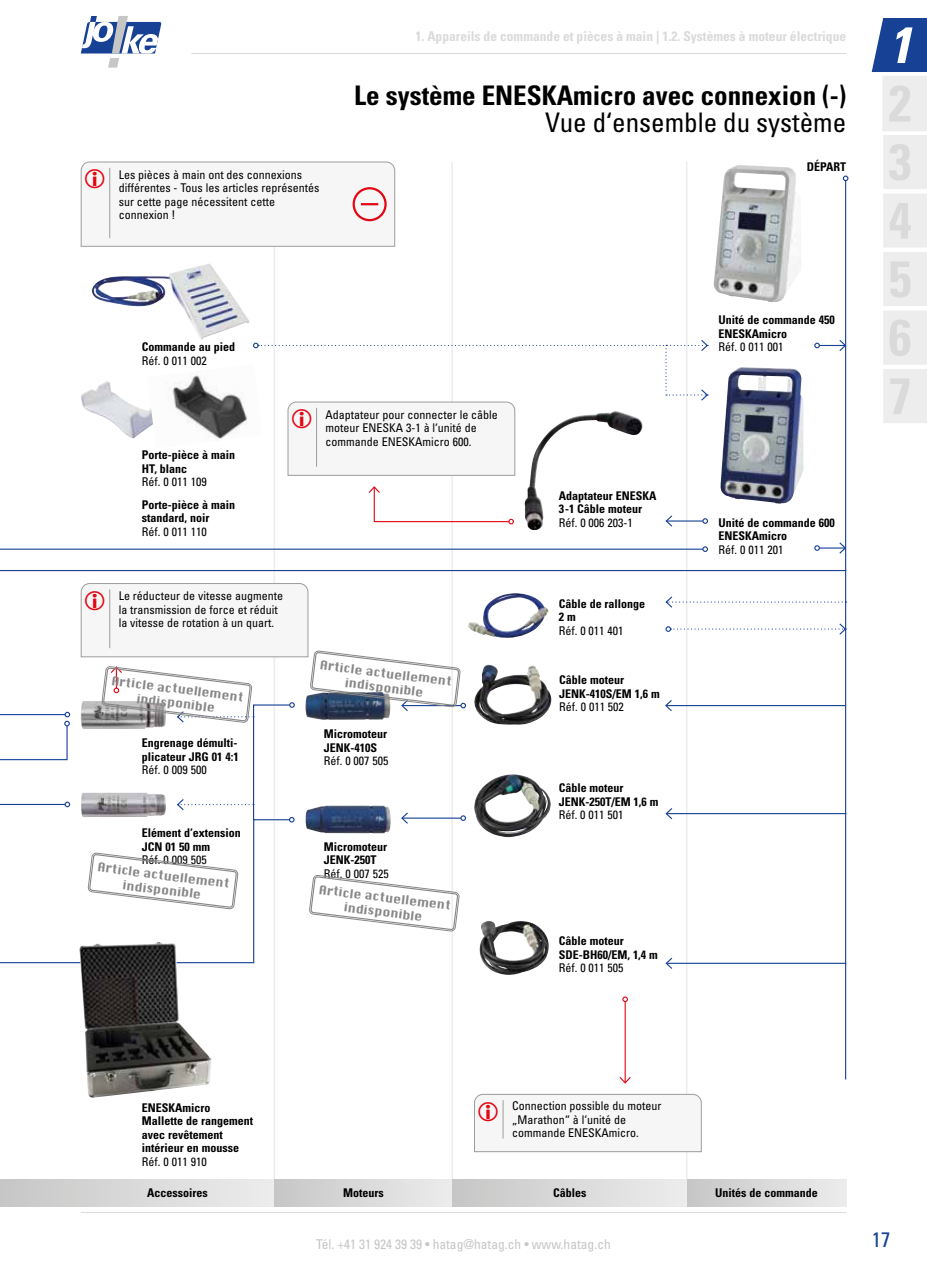
<style>
.page{position:relative;width:927px;height:1276px;background:#fff}
.page>*{position:absolute;margin:0;border:0;box-sizing:border-box;transform-origin:0 0}
.t1{font:italic 700 condensed 51px "Univers LT Pro";color:#fff}
.t2{font:700 condensed 27px "Univers LT Pro";color:#000}
.t3{font:condensed 27px "Univers LT Pro";color:#000}
.t4{font:condensed 21px "Univers LT Pro";color:#164194}
.t5{font:700 condensed 13.5px "Univers LT Pro";color:#dadada}
.t6{font:condensed 13.5px "Univers LT Pro";color:#c6c6c6}
.t7{font:condensed 12px/13.5px "Univers LT Pro";color:#000}
.t8{font:700 condensed 12px/13.5px "Univers LT Pro";color:#000}
.t9{font:12px/14.4px "Krungthep";color:#878787;text-align:center}
</style>
<div class="page">
<hr style="left:81px;top:1212px;width:765px;height:1px;background:#dadada">
<svg style="left:81px;top:16px;width:81px;height:52px"></svg>
<hr style="left:191px;top:53px;width:655px;height:1px;background:#dadada">
<svg style="left:871px;top:18px;width:56px;height:405px"></svg>
<hr style="left:451px;top:162px;width:2px;height:1044px;background:#ededed">
<hr style="left:686px;top:162px;width:1px;height:1044px;background:#ededed">
<hr style="left:274px;top:162px;width:1px;height:1044px;background:#ededed">
<img style="left:714px;top:165px;width:87px;height:137px">
<img style="left:720px;top:367px;width:84px;height:137px">
<img style="left:81px;top:792px;width:85px;height:25px">
<img style="left:81px;top:723px;width:85px;height:6px">
<div style="left:0;top:1179px;width:274px;height:27px;background:linear-gradient(to right,#c7c6c6,#ececec)"></div>
<div style="left:274px;top:1179px;width:179px;height:27px;background:linear-gradient(to right,#c7c6c6,#ededed)"></div>
<div style="left:687px;top:1179px;width:159px;height:27px;background:linear-gradient(to right,#c7c6c6,#edecec)"></div>
<div style="left:453px;top:1179px;width:234px;height:27px;background:linear-gradient(to right,#c7c7c6,#edecec)"></div>
<img style="left:92px;top:264px;width:158px;height:76px">
<img style="left:474px;top:664px;width:78px;height:61px">
<img style="left:474px;top:774px;width:77px;height:63px">
<img style="left:479px;top:921px;width:70px;height:54px">
<img style="left:305px;top:805px;width:86px;height:28px">
<hr style="left:0;top:570px;width:846px;height:1px;background:#164194">
<svg style="left:665px;top:622px;width:182px;height:14px"></svg>
<hr style="left:666px;top:813px;width:180px;height:1px;background:#164194">
<svg style="left:665px;top:808px;width:8px;height:12px"></svg>
<hr style="left:666px;top:705px;width:179px;height:1px;background:#164194">
<svg style="left:665px;top:700px;width:8px;height:11px"></svg>
<svg style="left:0;top:381px;width:702px;height:169px"></svg>
<svg style="left:702px;top:546px;width:6px;height:6px"></svg>
<svg style="left:814px;top:339px;width:33px;height:13px"></svg>
<svg style="left:814px;top:541px;width:33px;height:14px"></svg>
<hr style="left:845px;top:181px;width:1px;height:898px;background:#164194">
<svg style="left:843px;top:176px;width:5px;height:5px"></svg>
<img style="left:468px;top:593px;width:81px;height:45px">
<img style="left:525px;top:476px;width:118px;height:54px">
<div style="left:253px;top:704px;width:37px;height:116px;border:1px solid #164194"></div>
<svg style="left:289px;top:817px;width:6px;height:5px"></svg>
<hr style="left:402px;top:817px;width:59px;height:1px;background:#164194">
<svg style="left:401px;top:812px;width:8px;height:12px"></svg>
<svg style="left:460px;top:815px;width:6px;height:6px"></svg>
<hr style="left:0;top:804px;width:65px;height:1px;background:#164194">
<svg style="left:65px;top:801px;width:5px;height:6px"></svg>
<svg style="left:665px;top:595px;width:182px;height:14px"></svg>
<svg style="left:0;top:712px;width:70px;height:49px"></svg>
<img style="left:147px;top:371px;width:106px;height:77px">
<hr style="left:666px;top:962px;width:180px;height:2px;background:#164194">
<svg style="left:665px;top:957px;width:8px;height:12px"></svg>
<hr style="left:0;top:962px;width:253px;height:1px;background:#164194">
<svg style="left:177px;top:798px;width:77px;height:13px"></svg>
<hr style="left:625px;top:1001px;width:1px;height:82px;background:#e30613">
<svg style="left:619px;top:1075px;width:12px;height:9px"></svg>
<svg style="left:622px;top:996px;width:6px;height:6px"></svg>
<hr style="left:666px;top:520px;width:37px;height:1px;background:#164194">
<svg style="left:702px;top:518px;width:6px;height:6px"></svg>
<svg style="left:665px;top:514px;width:8px;height:14px"></svg>
<svg style="left:367px;top:485px;width:147px;height:39px"></svg>
<hr style="left:253px;top:819px;width:1px;height:144px;background:#164194">
<img style="left:79px;top:942px;width:133px;height:156px">
<svg style="left:309px;top:875px;width:151px;height:56px"></svg>
<svg style="left:88px;top:852px;width:150px;height:57px"></svg>
<svg style="left:80px;top:161px;width:315px;height:86px"></svg>
<div style="left:474px;top:1093px;width:228px;height:59px;background:#f6f6f6"></div>
<svg style="left:80px;top:583px;width:386px;height:140px"></svg>
<svg style="left:253px;top:340px;width:456px;height:136px"></svg>
<p class="t5" style="left:415px;top:27px;width:432px">1. Appareils de commande et pièces à main | 1.2. Systèmes à moteur électrique</p>
<p class="t7" style="left:119px;top:168px;width:202px">Les pièces à main ont des connexions différentes - Tous les articles représentés sur cette page nécessitent cette connexion !</p>
<h2 class="t2" style="left:354px;top:78px;width:493px">Le système ENESKAmicro avec connexion (-)</h2>
<h2 class="t3" style="left:545px;top:105px;width:302px">Vue d‘ensemble du système</h2>
<p class="t8" style="left:807px;top:160px;width:41px">DÉPART</p>
<p class="t8" style="left:142px;top:340px;width:95px">Commande au pied</p>
<p class="t7" style="left:142px;top:353px;width:66px">Réf. 0 011 002</p>
<p class="t8" style="left:719px;top:313px;width:118px">Unité de commande 450<br>ENESKAmicro</p>
<p class="t7" style="left:719px;top:340px;width:66px">Réf. 0 011 001</p>
<p class="t8" style="left:142px;top:448px;width:95px">Porte-pièce à main<br>HT, blanc</p>
<p class="t7" style="left:142px;top:475px;width:66px">Réf. 0 011 109</p>
<p class="t8" style="left:142px;top:497px;width:95px">Porte-pièce à main standard, noir</p>
<p class="t7" style="left:142px;top:524px;width:66px">Réf. 0 011 110</p>
<p class="t7" style="left:119px;top:589px;width:166px">Le réducteur de vitesse augmente la transmission de force et réduit la vitesse de rotation à un quart.</p>
<p class="t9" style="left:112px;top:674px;width:134px;rotate:7deg">Article actuellement indisponible</p>
<p class="t8" style="left:142px;top:736px;width:98px">Engrenage démulti&shy;plicateur JRG 01 4:1</p>
<p class="t7" style="left:142px;top:763px;width:66px">Réf. 0 009 500</p>
<p class="t8" style="left:142px;top:826px;width:100px">Elément d‘extension<br>JCN 01 50 mm</p>
<p class="t7" style="left:142px;top:853px;width:66px">Réf. 0 009 505</p>
<p class="t9" style="left:99px;top:860px;width:134px;rotate:7deg">Article actuellement indisponible</p>
<p class="t7" style="left:326px;top:408px;width:174px">Adaptateur pour connecter le câble moteur ENESKA 3-1 à l‘unité de commande ENESKAmicro 600.</p>
<p class="t9" style="left:321px;top:658px;width:134px;rotate:7deg">Article actuellement indisponible</p>
<p class="t8" style="left:324px;top:727px;width:65px">Micromoteur<br>JENK-410S</p>
<p class="t7" style="left:324px;top:754px;width:66px">Réf. 0 007 505</p>
<p class="t8" style="left:324px;top:839px;width:65px">Micromoteur<br>JENK-250T</p>
<p class="t7" style="left:324px;top:866px;width:66px">Réf. 0 007 525</p>
<p class="t9" style="left:320px;top:882px;width:134px;rotate:7deg">Article actuellement indisponible</p>
<p class="t8" style="left:559px;top:488px;width:99px">Adaptateur ENESKA<br>3-1 Câble moteur</p>
<p class="t7" style="left:559px;top:515px;width:76px">Réf. 0 006 203-1</p>
<p class="t8" style="left:559px;top:596px;width:88px">Câble de rallonge<br>2 m</p>
<p class="t7" style="left:559px;top:623px;width:66px">Réf. 0 011 401</p>
<p class="t8" style="left:559px;top:673px;width:102px">Câble moteur<br>JENK-410S/EM 1,6 m</p>
<p class="t7" style="left:559px;top:700px;width:66px">Réf. 0 011 502</p>
<p class="t8" style="left:559px;top:781px;width:101px">Câble moteur<br>JENK-250T/EM 1,6 m</p>
<p class="t7" style="left:559px;top:808px;width:66px">Réf. 0 011 501</p>
<p class="t8" style="left:559px;top:934px;width:101px">Câble moteur<br>SDE-BH60/EM, 1,4 m</p>
<p class="t7" style="left:559px;top:961px;width:66px">Réf. 0 011 505</p>
<p class="t8" style="left:719px;top:515px;width:118px">Unité de commande 600<br>ENESKAmicro</p>
<p class="t7" style="left:719px;top:542px;width:66px">Réf. 0 011 201</p>
<h1 class="t1" style="left:889px;top:14px;width:24px">1</h1>
<p class="t8" style="left:142px;top:1100px;width:113px">ENESKAmicro<br>Mallette de rangement avec revêtement intérieur en mousse</p>
<p class="t7" style="left:142px;top:1154px;width:66px">Réf. 0 011 910</p>
<p class="t7" style="left:512px;top:1099px;width:151px">Connection possible du moteur „Marathon“ à l‘unité de commande ENESKAmicro.</p>
<p class="t8" style="left:147px;top:1186px;width:62px">Accessoires</p>
<p class="t8" style="left:343px;top:1186px;width:42px">Moteurs</p>
<p class="t8" style="left:553px;top:1186px;width:35px">Câbles</p>
<p class="t8" style="left:715px;top:1186px;width:104px">Unités de commande</p>
<p class="t6" style="left:316px;top:1235px;width:296px">Tél. +41 31 924 39 39 • hatag@hatag.ch • www.hatag.ch</p>
<h3 class="t4" style="left:872px;top:1226px;width:20px">17</h3>
</div>
